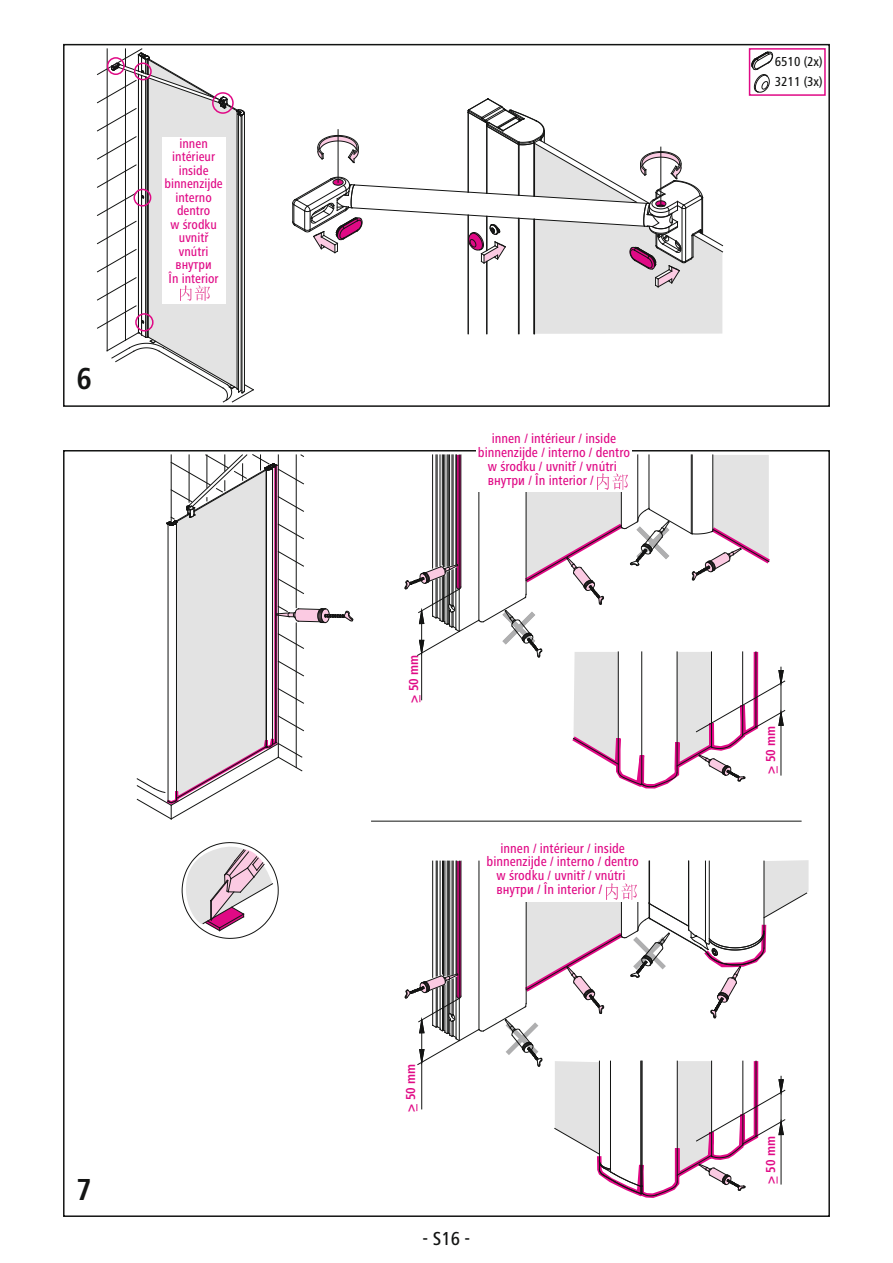
<style>
.page{position:relative;width:893px;height:1263px;background:#fff}
.page>*{position:absolute;margin:0;border:0;box-sizing:border-box;transform-origin:0 0}
.t1{font:700 condensed 31.5px "Frutiger Next LTW1 G";color:#131413}
.t2{font:500 condensed 19.5px "Frutiger Next LTW1 G";color:#131413}
.t3{font:500 condensed 13.95px "Frutiger Next LTW1 G";color:#e00885}
.t4{font:500 condensed 13.5px/13.5px "Frutiger Next LTW1 G";color:#e00885;text-align:center}
.t5{font:700 condensed 13.5px "Frutiger Next LTW1 G";color:#e00985}
.t6{font:500 condensed 13.5px "Frutiger Next LTW1 G";color:#131413}
</style>
<div class="page">
<hr style="left:372px;top:821px;width:429px;height:1px;background:#131413">
<svg style="left:405px;top:860px;width:404px;height:336px"></svg>
<svg style="left:405px;top:455px;width:380px;height:332px"></svg>
<svg style="left:181px;top:842px;width:98px;height:97px"></svg>
<svg style="left:137px;top:454px;width:216px;height:365px"></svg>
<div style="left:749px;top:48px;width:77px;height:48px;border:2px solid #e00985"></div>
<svg style="left:292px;top:98px;width:431px;height:236px"></svg>
<svg style="left:97px;top:48px;width:157px;height:354px"></svg>
<svg style="left:751px;top:52px;width:22px;height:41px"></svg>
<div style="left:63px;top:44px;width:767px;height:363px;border:2px solid #131413"></div>
<div style="left:476px;top:430px;width:155px;height:62px;background:#fff"></div>
<img style="left:598px;top:474px;width:30px;height:15px">
<div style="left:485px;top:840px;width:155px;height:62px;background:#fff"></div>
<img style="left:607px;top:883px;width:30px;height:16px">
<div style="left:133px;top:189px;width:18px;height:18px;border:2px solid #e00985;border-radius:50%"></div>
<div style="left:135px;top:313px;width:19px;height:19px;border:2px solid #e00985;border-radius:50%"></div>
<div style="left:134px;top:63px;width:18px;height:17px;border:2px solid #e00985;border-radius:50%"></div>
<div style="left:107px;top:57px;width:18px;height:18px;border:2px solid #e00985;border-radius:50%"></div>
<div style="left:212px;top:92px;width:22px;height:22px;border:2px solid #e00985;border-radius:50%"></div>
<div style="left:162px;top:137px;width:63px;height:167px;background:#fff"></div>
<img style="left:180px;top:285px;width:29px;height:15px">
<h1 class="t1" style="left:77px;top:361px;width:17px">6</h1>
<p class="t4" style="left:165px;top:137px;width:60px">innen intérieur inside binnenzijde interno dentro<br>w środku uvnitř vnútri внутри<br>În interior</p>
<h1 class="t1" style="left:77px;top:1172px;width:17px">7</h1>
<p class="t6" style="left:775px;top:53px;width:49px">6510 (2x)</p>
<p class="t6" style="left:775px;top:74px;width:49px">3211 (3x)</p>
<p class="t3" style="left:492px;top:430px;width:126px">innen / intérieur / inside</p>
<p class="t3" style="left:478px;top:444px;width:154px">binnenzijde / interno / dentro</p>
<p class="t3" style="left:488px;top:458px;width:130px">w środku / uvnitř / vnútri</p>
<p class="t3" style="left:488px;top:472px;width:107px">внутри / În interior /</p>
<p class="t5" style="left:406px;top:703px;width:49px;rotate:-90deg">&gt; 50 mm</p>
<p class="t3" style="left:500px;top:840px;width:126px">innen / intérieur / inside</p>
<p class="t3" style="left:487px;top:854px;width:154px">binnenzijde / interno / dentro</p>
<p class="t3" style="left:497px;top:868px;width:130px">w środku / uvnitř / vnútri</p>
<p class="t3" style="left:497px;top:882px;width:107px">внутри / În interior /</p>
<p class="t5" style="left:403px;top:1111px;width:49px;rotate:-90deg">&gt; 50 mm</p>
<h2 class="t2" style="left:423px;top:1227px;width:49px">- S16 -</h2>
<p class="t5" style="left:763px;top:774px;width:49px;rotate:-90deg">&gt; 50 mm</p>
<p class="t5" style="left:763px;top:1184px;width:49px;rotate:-90deg">&gt; 50 mm</p>
</div>
